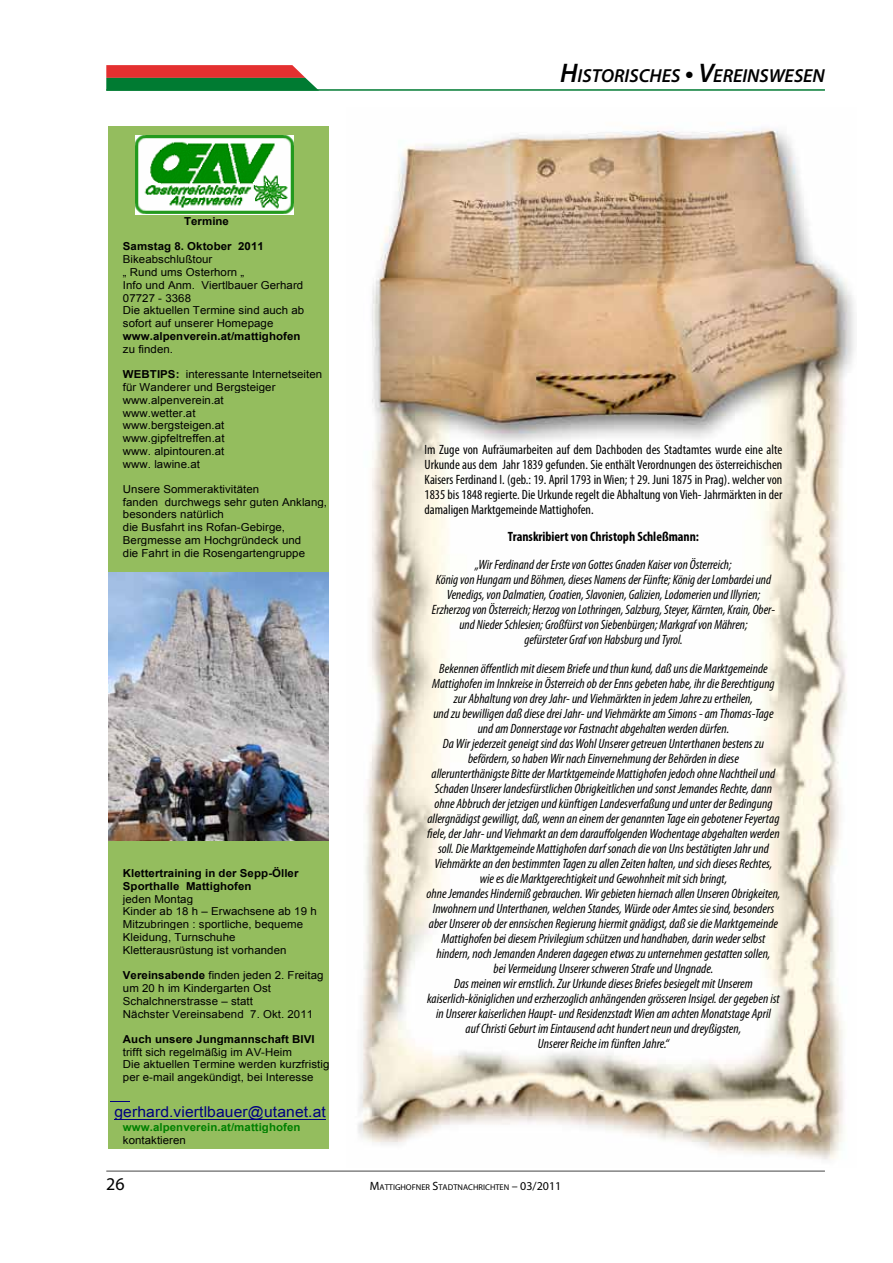
<style>
.page{position:relative;width:893px;height:1263px;background:#fff}
.page>*{position:absolute;margin:0;border:0;box-sizing:border-box;transform-origin:0 0}
.t1{font:italic 600 18.9px "Myriad Pro";color:#000}
.t2{font:18px "Myriad Pro";color:#000}
.t3{font:15px "Arial";letter-spacing:.01em;color:#000080;scale:1.04 1}
.t4{font:italic condensed 13.5px/15px "Myriad Pro";color:#000;text-align:center}
.t5{font:condensed 13.5px/15px "Myriad Pro";color:#000;text-align:justify}
.t6{font:700 condensed 13.5px "Myriad Pro";color:#000}
.t7{font:10.95px/12.8px "Arial";letter-spacing:.005em;color:#000;scale:1.04 1}
.t8{font:700 10.95px/13px "Arial";letter-spacing:.005em;color:#000;scale:1.04 1}
.t9{font:700 10.95px "Arial";letter-spacing:.005em;color:#008000;scale:1.04 1}
.t10{font:8.4px "Myriad Pro";color:#000}
.s1{font-weight:700}
.s2{font-size:27px}
.s3{font-size:12px}
</style>
<div class="page">
<hr style="left:106px;top:89px;width:719px;height:2px;background:#007b32">
<svg style="left:106px;top:65px;width:213px;height:26px;background:#776340"></svg>
<hr style="left:106px;top:1171px;width:719px;height:1px;background:#464646">
<div style="left:108px;top:126px;width:220px;height:9px;background:#94bd5e"></div>
<div style="left:108px;top:135px;width:220px;height:80px;background:#94bd5e"></div>
<img style="left:136px;top:135px;width:157px;height:80px">
<div style="left:108px;top:215px;width:220px;height:12px;background:#94bd5e"></div>
<div style="left:108px;top:227px;width:220px;height:13px;background:#94bd5e"></div>
<div style="left:108px;top:240px;width:220px;height:13px;background:#94bd5e"></div>
<div style="left:108px;top:253px;width:220px;height:13px;background:#94bd5e"></div>
<div style="left:108px;top:266px;width:220px;height:12px;background:#94bd5e"></div>
<div style="left:108px;top:278px;width:220px;height:13px;background:#94bd5e"></div>
<div style="left:108px;top:291px;width:220px;height:13px;background:#94bd5e"></div>
<div style="left:108px;top:304px;width:220px;height:13px;background:#94bd5e"></div>
<div style="left:108px;top:317px;width:220px;height:13px;background:#94bd5e"></div>
<div style="left:108px;top:330px;width:220px;height:12px;background:#94bd5e"></div>
<div style="left:108px;top:342px;width:220px;height:13px;background:#94bd5e"></div>
<div style="left:108px;top:355px;width:220px;height:13px;background:#94bd5e"></div>
<div style="left:108px;top:368px;width:220px;height:13px;background:#94bd5e"></div>
<div style="left:108px;top:381px;width:220px;height:12px;background:#94bd5e"></div>
<div style="left:108px;top:393px;width:220px;height:13px;background:#94bd5e"></div>
<div style="left:108px;top:406px;width:220px;height:13px;background:#94bd5e"></div>
<div style="left:108px;top:419px;width:220px;height:13px;background:#94bd5e"></div>
<div style="left:108px;top:432px;width:220px;height:13px;background:#94bd5e"></div>
<div style="left:108px;top:445px;width:220px;height:12px;background:#94bd5e"></div>
<div style="left:108px;top:457px;width:220px;height:13px;background:#94bd5e"></div>
<div style="left:108px;top:470px;width:220px;height:13px;background:#94bd5e"></div>
<div style="left:108px;top:483px;width:220px;height:12px;background:#94bd5e"></div>
<div style="left:108px;top:495px;width:220px;height:13px;background:#94bd5e"></div>
<div style="left:108px;top:508px;width:220px;height:13px;background:#94bd5e"></div>
<div style="left:108px;top:521px;width:220px;height:13px;background:#94bd5e"></div>
<div style="left:108px;top:534px;width:220px;height:12px;background:#94bd5e"></div>
<div style="left:108px;top:546px;width:220px;height:13px;background:#94bd5e"></div>
<div style="left:108px;top:559px;width:220px;height:13px;background:#94bd5e"></div>
<div style="left:108px;top:841px;width:220px;height:13px;background:#94bd5e"></div>
<div style="left:108px;top:854px;width:220px;height:13px;background:#94bd5e"></div>
<div style="left:108px;top:867px;width:220px;height:13px;background:#94bd5e"></div>
<div style="left:108px;top:880px;width:220px;height:12px;background:#94bd5e"></div>
<div style="left:108px;top:892px;width:220px;height:13px;background:#94bd5e"></div>
<div style="left:108px;top:905px;width:220px;height:13px;background:#94bd5e"></div>
<div style="left:108px;top:918px;width:220px;height:12px;background:#94bd5e"></div>
<div style="left:108px;top:930px;width:220px;height:13px;background:#94bd5e"></div>
<div style="left:108px;top:943px;width:220px;height:13px;background:#94bd5e"></div>
<div style="left:108px;top:956px;width:220px;height:13px;background:#94bd5e"></div>
<div style="left:108px;top:969px;width:220px;height:12px;background:#94bd5e"></div>
<div style="left:108px;top:981px;width:220px;height:13px;background:#94bd5e"></div>
<div style="left:108px;top:994px;width:220px;height:13px;background:#94bd5e"></div>
<div style="left:108px;top:1007px;width:220px;height:13px;background:#94bd5e"></div>
<div style="left:108px;top:1020px;width:220px;height:13px;background:#94bd5e"></div>
<div style="left:108px;top:1033px;width:220px;height:12px;background:#94bd5e"></div>
<div style="left:108px;top:1045px;width:220px;height:13px;background:#94bd5e"></div>
<div style="left:108px;top:1058px;width:220px;height:13px;background:#94bd5e"></div>
<div style="left:108px;top:1071px;width:220px;height:13px;background:#94bd5e"></div>
<div style="left:108px;top:1084px;width:220px;height:19px;background:#94bd5e"></div>
<svg style="left:110px;top:1101px;width:19px;height:1px"></svg>
<div style="left:108px;top:1103px;width:220px;height:17px;background:#94bd5e"></div>
<hr style="left:114px;top:1119px;width:212px;height:1px;background:#000080">
<div style="left:108px;top:1120px;width:220px;height:13px;background:#94bd5e"></div>
<div style="left:108px;top:1133px;width:220px;height:13px;background:#94bd5e"></div>
<hr style="left:108px;top:1146px;width:220px;height:2px;background:#94bd5e">
<img style="left:109px;top:572px;width:219px;height:269px">
<img style="left:358px;top:128px;width:497px;height:1032px">
<p class="t8" style="left:184px;top:215px;width:45px">Termine</p>
<p class="t8" style="left:123px;top:240px;width:137px">Samstag 8. Oktober 2011</p>
<p class="t7" style="left:123px;top:253px;width:176px">Bikeabschlußtour<br>„ Rund ums Osterhorn „<br>Info und Anm. Viertlbauer Gerhard<br>07727 - 3368<br>Die aktuellen Termine sind auch ab sofort auf unserer Homepage</p>
<p class="t8" style="left:123px;top:330px;width:172px">www.alpenverein.at/mattighofen</p>
<p class="t7" style="left:123px;top:343px;width:50px">zu finden.</p>
<p class="t7" style="left:123px;top:368px;width:193px"><span class="s1">WEBTIPS:</span> interessante Internetseiten für Wanderer und Bergsteiger www.alpenverein.at<br>www.wetter.at<br>www.bergsteigen.at www.gipfeltreffen.at<br>www. alpintouren.at<br>www. lawine.at</p>
<p class="t7" style="left:123px;top:483px;width:198px">Unsere Sommeraktivitäten<br>fanden durchwegs sehr guten Anklang, besonders natürlich<br>die Busfahrt ins Rofan-Gebirge,<br>Bergmesse am Hochgründeck und<br>die Fahrt in die Rosengartengruppe</p>
<p class="t8" style="left:123px;top:867px;width:170px">Klettertraining in der Sepp-Öller<br>Sporthalle Mattighofen</p>
<p class="t7" style="left:123px;top:892px;width:188px">jeden Montag<br>Kinder ab 18 h – Erwachsene ab 19 h<br>Mitzubringen : sportliche, bequeme<br>Kleidung, Turnschuhe<br>Kletterausrüstung ist vorhanden</p>
<p class="t7" style="left:123px;top:969px;width:194px"><span class="s1">Vereinsabende</span> finden jeden 2. Freitag um 20 h im Kindergarten Ost<br>Schalchnerstrasse – statt<br>Nächster Vereinsabend 7. Okt. 2011</p>
<p class="t8" style="left:123px;top:1033px;width:186px">Auch unsere Jungmannschaft BIVI</p>
<p class="t7" style="left:123px;top:1046px;width:200px">trifft sich regelmäßig im AV-Heim<br>Die aktuellen Termine werden kurzfristig per e-mail angekündigt, bei Interesse</p>
<p class="t3" style="left:114px;top:1102px;width:205px">gerhard.viertlbauer@utanet.at</p>
<p class="t9" style="left:123px;top:1119px;width:172px">www.alpenverein.at/mattighofen</p>
<p class="t7" style="left:123px;top:1133px;width:62px">kontaktieren</p>
<h1 class="t1" style="left:560px;top:64px;width:266px"><span class="s2">H</span>ISTORISCHES <span class="s2">• V</span>EREINSWESEN</h1>
<p class="t5" style="left:424px;top:441px;width:359px">Im Zuge von Aufräumarbeiten auf dem Dachboden des Stadtamtes wurde eine alte Urkunde aus dem Jahr 1839 gefunden. Sie enthält Verordnungen des österreichischen Kaisers Ferdinand I. (geb.: 19. April 1793 in Wien; † 29. Juni 1875 in Prag). welcher von 1835 bis 1848 regierte. Die Urkunde regelt die Abhaltung von Vieh- Jahrmärkten in der damaligen Marktgemeinde Mattighofen.</p>
<p class="t6" style="left:508px;top:528px;width:193px">Transkribiert von Christoph Schleßmann:</p>
<p class="t4" style="left:432px;top:557px;width:345px">„Wir Ferdinand der Erste von Gottes Gnaden Kaiser von Österreich;<br>König von Hungarn und Böhmen, dieses Namens der Fünfte; König der Lombardei und Venedigs, von Dalmatien, Croatien, Slavonien, Galizien, Lodomerien und Illyrien; Erzherzog von Österreich; Herzog von Lothringen, Salzburg, Steyer, Kärnten, Krain, Ober&shy;und Nieder Schlesien; Großfürst von Siebenbürgen; Markgraf von Mähren;<br>gefürsteter Graf von Habsburg und Tyrol.</p>
<p class="t4" style="left:426px;top:660px;width:356px">Bekennen öffentlich mit diesem Briefe und thun kund, daß uns die Marktgemeinde Mattighofen im Innkreise in Österreich ob der Enns gebeten habe, ihr die Berechtigung zur Abhaltung von drey Jahr- und Viehmärkten in jedem Jahre zu ertheilen,<br>und zu bewilligen daß diese drei Jahr- und Viehmärkte am Simons - am Thomas-Tage und am Donnerstage vor Fastnacht abgehalten werden dürfen.<br>Da Wir jederzeit geneigt sind das Wohl Unserer getreuen Unterthanen bestens zu befördern, so haben Wir nach Einvernehmung der Behörden in diese<br>allerunterthänigste Bitte der Martktgemeinde Mattighofen jedoch ohne Nachtheil und Schaden Unserer landesfürstlichen Obrigkeitlichen und sonst Jemandes Rechte, dann ohne Abbruch der jetzigen und künftigen Landesverfaßung und unter der Bedingung allergnädigst gewilligt, daß, wenn an einem der genannten Tage ein gebotener Feyertag fiele, der Jahr- und Viehmarkt an dem darauffolgenden Wochentage abgehalten werden soll. Die Marktgemeinde Mattighofen darf sonach die von Uns bestätigten Jahr und Viehmärkte an den bestimmten Tagen zu allen Zeiten halten, und sich dieses Rechtes, wie es die Marktgerechtigkeit und Gewohnheit mit sich bringt,<br>ohne Jemandes Hinderniß gebrauchen. Wir gebieten hiernach allen Unseren Obrigkeiten, Inwohnern und Unterthanen, welchen Standes, Würde oder Amtes sie sind, besonders aber Unserer ob der ennsischen Regierung hiermit gnädigst, daß sie die Marktgemeinde Mattighofen bei diesem Privilegium schützen und handhaben, darin weder selbst hindern, noch Jemanden Anderen dagegen etwas zu unternehmen gestatten sollen,<br>bei Vermeidung Unserer schweren Strafe und Ungnade.<br>Das meinen wir ernstlich. Zur Urkunde dieses Briefes besiegelt mit Unserem kaiserlich-königlichen und erzherzoglich anhängenden grösseren Insigel. der gegeben ist in Unserer kaiserlichen Haupt- und Residenzstadt Wien am achten Monatstage April<br>auf Christi Geburt im Eintausend acht hundert neun und dreyßigsten,<br>Unserer Reiche im fünften Jahre.“</p>
<h2 class="t2" style="left:106px;top:1172px;width:20px">26</h2>
<p class="t10" style="left:370px;top:1182px;width:193px"><span class="s3">M</span>ATTIGHOFNER <span class="s3">S</span>TADTNACHRICHTEN <span class="s3">– 03/2011</span></p>
</div>
